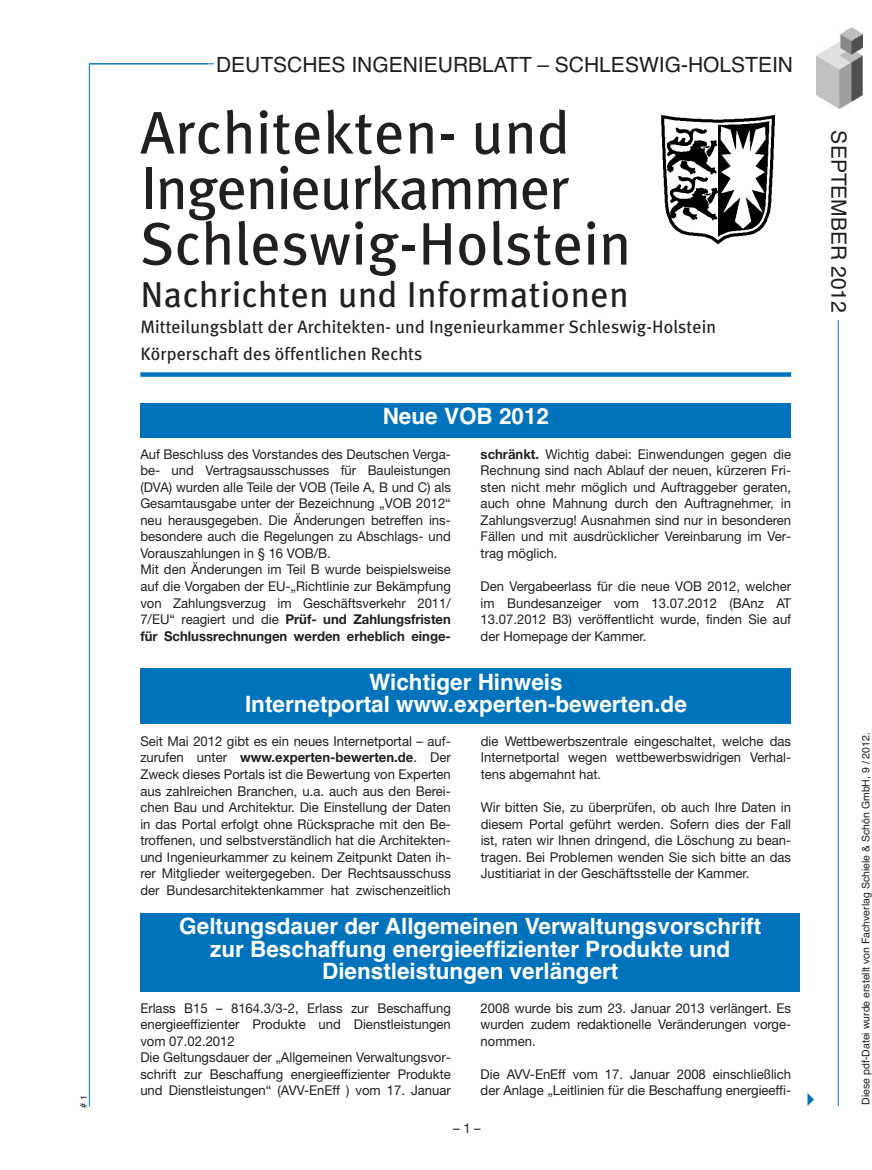
<style>
.page{position:relative;width:872px;height:1170px;background:#fff}
.page>*{position:absolute;margin:0;border:0;box-sizing:border-box;transform-origin:0 0}
.t1{font:60px/55.5px "Meta Plus";letter-spacing:.005em;color:#231f20}
.t2{font:36px "Meta Plus";letter-spacing:.015em;color:#231f20}
.t3{font:700 22.5px/22.5px "Helvetica";color:#fff;text-align:center}
.t4{font:21px "Helvetica";color:#231f20}
.t5{font:18px/26.5px "Meta Plus";letter-spacing:.005em;color:#231f20}
.t6{font:13.5px/16.5px "Helvetica Neue";color:#231f20;text-align:justify}
.t7{font:10.5px "Helvetica";color:#231f20}
.t8{font:9px "Helvetica";color:#231f20}
.s1{font-weight:700}
</style>
<div class="page">
<hr style="left:89px;top:64px;width:1px;height:1042px;background:#0073bc">
<img style="left:816px;top:28px;width:46px;height:80px">
<hr style="left:837px;top:226px;width:1px;height:880px;background:#0073bc">
<div style="left:817px;top:130px;width:29px;height:190px;background:#fff"></div>
<hr style="left:89px;top:63px;width:125px;height:1px;background:#0073bc">
<img style="left:661px;top:114px;width:114px;height:131px">
<div style="left:140px;top:372px;width:651px;height:5px;background:#0073bc"></div>
<div style="left:141px;top:403px;width:650px;height:34px;background:#0073bc"></div>
<div style="left:141px;top:913px;width:659px;height:78px;background:#0073bc"></div>
<div style="left:141px;top:668px;width:650px;height:55px;background:#0073bc"></div>
<p class="t8" style="left:78px;top:1107px;width:14px;rotate:-90deg"># 1</p>
<h3 class="t4" style="left:216px;top:53px;width:578px">DEUTSCHES INGENIEURBLATT – SCHLESWIG-HOLSTEIN</h3>
<h1 class="t1" style="left:140px;top:105px;width:492px">Architekten- und<br>Ingenieurkammer<br>Schleswig-Holstein</h1>
<h2 class="t2" style="left:140px;top:273px;width:490px">Nachrichten und Informationen</h2>
<h3 class="t5" style="left:140px;top:313px;width:577px">Mitteilungsblatt der Architekten- und Ingenieurkammer Schleswig-Holstein<br>Körperschaft des öffentlichen Rechts</h3>
<h3 class="t3" style="left:383px;top:405px;width:168px">Neue VOB 2012</h3>
<p class="t6" style="left:140px;top:447px;width:312px;text-align:left">Auf Beschluss des Vorstandes des Deutschen Verga&shy;be- und Vertragsausschusses für Bauleistungen (DVA) wurden alle Teile der VOB (Teile A, B und C) als Gesamtausgabe unter der Bezeichnung „VOB 2012“ neu herausgegeben. Die Änderungen betreffen ins&shy;besondere auch die Regelungen zu Abschlags- und Vorauszahlungen in § 16 VOB/B.<br>Mit den Änderungen im Teil B wurde beispielsweise auf die Vorgaben der EU-„Richtlinie zur Bekämpfung von Zahlungsverzug im Geschäftsverkehr 2011/ 7/EU“ reagiert und die <span class="s1">Prüf- und Zahlungsfristen für Schlussrechnungen werden erheblich einge-</span></p>
<p class="t6" style="left:480px;top:447px;width:312px"><span class="s1">schränkt.</span> Wichtig dabei: Einwendungen gegen die Rechnung sind nach Ablauf der neuen, kürzeren Fri&shy;sten nicht mehr möglich und Auftraggeber geraten, auch ohne Mahnung durch den Auftragnehmer, in Zahlungsverzug! Ausnahmen sind nur in besonderen Fällen und mit ausdrücklicher Vereinbarung im Ver&shy;trag möglich.</p>
<p class="t6" style="left:480px;top:579px;width:312px">Den Vergabeerlass für die neue VOB 2012, welcher im Bundesanzeiger vom 13.07.2012 (BAnz AT 13.07.2012 B3) veröffentlicht wurde, finden Sie auf der Homepage der Kammer.</p>
<h3 class="t3" style="left:245px;top:670px;width:443px">Wichtiger Hinweis<br>Internetportal www.experten-bewerten.de</h3>
<p class="t6" style="left:140px;top:734px;width:312px">Seit Mai 2012 gibt es ein neues Internetportal – auf&shy;zurufen unter <span class="s1">www.experten-bewerten.de</span>. Der Zweck dieses Portals ist die Bewertung von Experten aus zahlreichen Branchen, u.a. auch aus den Berei&shy;chen Bau und Architektur. Die Einstellung der Daten in das Portal erfolgt ohne Rücksprache mit den Be&shy;troffenen, und selbstverständlich hat die Architekten&shy;und Ingenieurkammer zu keinem Zeitpunkt Daten ih&shy;rer Mitglieder weitergegeben. Der Rechtsausschuss der Bundesarchitektenkammer hat zwischenzeitlich</p>
<p class="t6" style="left:480px;top:734px;width:312px">die Wettbewerbszentrale eingeschaltet, welche das Internetportal wegen wettbewerbswidrigen Verhal&shy;tens abgemahnt hat.</p>
<p class="t6" style="left:480px;top:800px;width:312px">Wir bitten Sie, zu überprüfen, ob auch Ihre Daten in diesem Portal geführt werden. Sofern dies der Fall ist, raten wir Ihnen dringend, die Löschung zu bean&shy;tragen. Bei Problemen wenden Sie sich bitte an das Justitiariat in der Geschäftsstelle der Kammer.</p>
<h3 class="t3" style="left:179px;top:915px;width:583px">Geltungsdauer der Allgemeinen Verwaltungsvorschrift zur Beschaffung energieeffizienter Produkte und<br>Dienstleistungen verlängert</h3>
<p class="t6" style="left:140px;top:1001px;width:312px;text-align:left">Erlass B15 – 8164.3/3-2, Erlass zur Beschaffung energieeffizienter Produkte und Dienstleistungen vom 07.02.2012<br>Die Geltungsdauer der „Allgemeinen Verwaltungsvor&shy;schrift zur Beschaffung energieeffizienter Produkte und Dienstleistungen“ (AVV-EnEff ) vom 17. Januar</p>
<p class="t6" style="left:480px;top:1001px;width:312px">2008 wurde bis zum 23. Januar 2013 verlängert. Es wurden zudem redaktionelle Veränderungen vorge&shy;nommen.</p>
<p class="t6" style="left:480px;top:1067px;width:312px">Die AVV-EnEff vom 17. Januar 2008 einschließlich der Anlage „Leitlinien für die Beschaffung energieeffi-</p>
<p class="t6" style="left:453px;top:1120px;width:29px">–1–</p>
<h3 class="t4" style="left:851px;top:130px;width:184px;rotate:90deg">SEPTEMBER 2012</h3>
<p class="t7" style="left:859px;top:1104px;width:374px;rotate:-90deg">Diese pdf-Datei wurde erstellt von Fachverlag Schiele &amp; Schön GmbH, 9 / 2012.</p>
</div>
